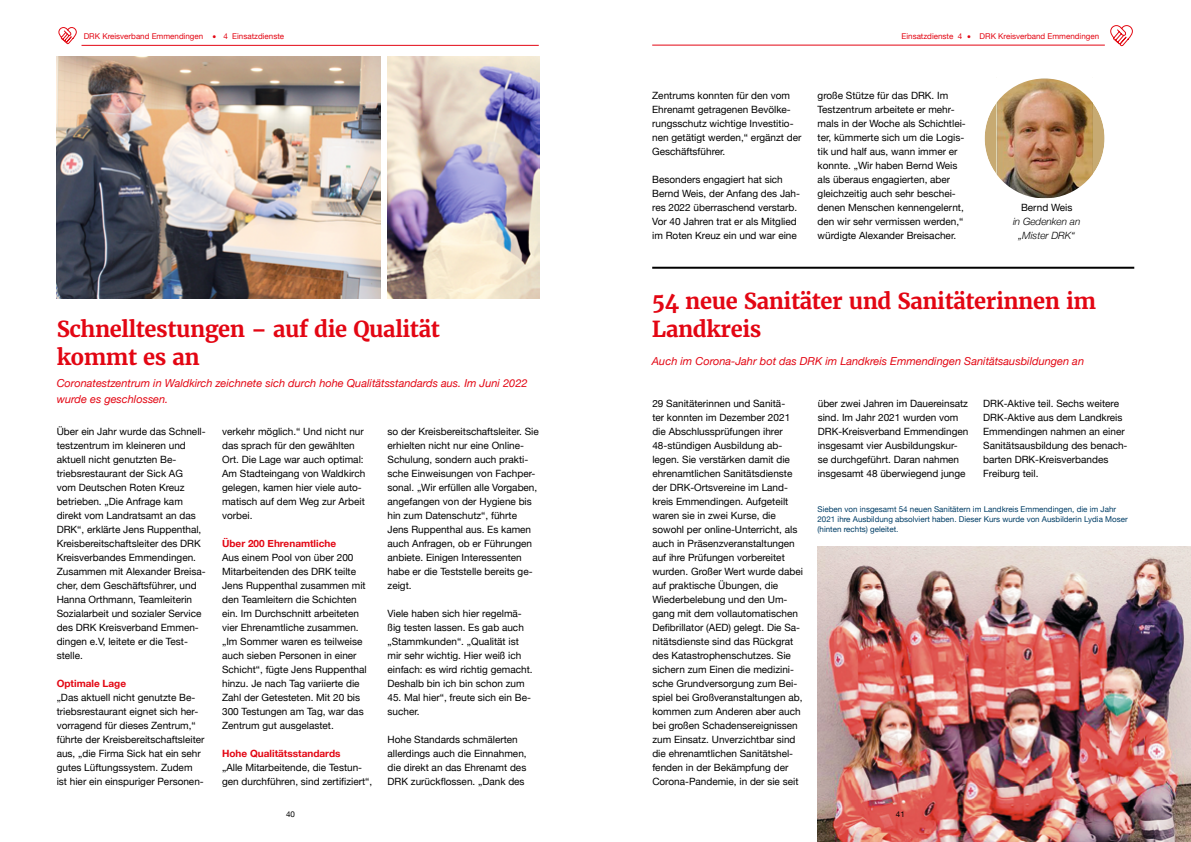
<style>
.page{position:relative;width:1191px;height:842px;background:#fff}
.page>*{position:absolute;margin:0;border:0;box-sizing:border-box;transform-origin:0 0}
.t1{font:700 22px/28px "Merriweather";letter-spacing:-.02em;color:#e30613}
.t2{font:italic 11px/16px "Helvetica Neue";color:#e30613}
.t3{font:10px/14px "Helvetica Neue";color:#000}
.t4{font:700 10px "Helvetica Neue";color:#e30613}
.t5{font:italic 300 10px/14px "Helvetica Neue";color:#000;text-align:center}
.t6{font:8px/10px "Helvetica Neue";color:#003e66}
.t7{font:8px "Helvetica Neue";color:#e30613}
.t8{font:8px "Helvetica Neue";color:#000}
</style>
<div class="page">
<div style="left:984px;top:78px;width:120px;height:120px;background:#c7aa72;border-radius:50%"></div>
<img style="left:996px;top:79px;width:97px;height:118px">
<div style="left:966px;top:60px;width:156px;height:156px;border:18px solid #fff;border-radius:50%"></div>
<svg style="left:58px;top:27px;width:19px;height:18px"></svg>
<hr style="left:81px;top:45px;width:458px;height:1px;background:#e30613">
<svg style="left:1110px;top:25px;width:23px;height:22px"></svg>
<hr style="left:652px;top:45px;width:452px;height:1px;background:#e30613">
<img style="left:387px;top:57px;width:152px;height:241px">
<img style="left:57px;top:57px;width:323px;height:241px">
<hr style="left:652px;top:267px;width:482px;height:2px;background:#000">
<img style="left:817px;top:547px;width:374px;height:295px">
<p class="t7" style="left:84px;top:30px;width:121px">DRK Kreisverband Emmendingen</p>
<p class="t7" style="left:223px;top:30px;width:62px">4 Einsatzdienste</p>
<p class="t7" style="left:901px;top:30px;width:62px">Einsatzdienste 4</p>
<p class="t7" style="left:979px;top:30px;width:121px">DRK Kreisverband Emmendingen</p>
<h1 class="t1" style="left:57px;top:315px;width:385px">Schnelltestungen – auf die Qualität kommt es an</h1>
<p class="t2" style="left:57px;top:375px;width:472px">Coronatestzentrum in Waldkirch zeichnete sich durch hohe Qualitätsstandards aus. Im Juni 2022 wurde es geschlossen.</p>
<p class="t3" style="left:57px;top:425px;width:150px">Über ein Jahr wurde das Schnell&shy;testzentrum im kleineren und aktuell nicht genutzten Be&shy;triebsrestaurant der Sick AG<br>vom Deutschen Roten Kreuz betrieben. „Die Anfrage kam direkt vom Landratsamt an das<br>DRK“, erklärte Jens Ruppenthal,<br>Kreisbereitschaftsleiter des DRK<br>Kreisverbandes Emmendingen.<br>Zusammen mit Alexander Breisa&shy;cher, dem Geschäftsführer, und<br>Hanna Orthmann, Teamleiterin<br>Sozialarbeit und sozialer Service des DRK Kreisverband Emmen&shy;dingen e.V, leitete er die Test&shy;stelle.</p>
<p class="t4" style="left:57px;top:675px;width:71px">Optimale Lage</p>
<p class="t3" style="left:57px;top:691px;width:149px">„Das aktuell nicht genutzte Be&shy;triebsrestaurant eignet sich her&shy;vorragend für dieses Zentrum,“ führte der Kreisbereitschaftsleiter aus, „die Firma Sick hat ein sehr gutes Lüftungssystem. Zudem ist hier ein einspuriger Personen-</p>
<p class="t3" style="left:222px;top:425px;width:145px">verkehr möglich.“ Und nicht nur das sprach für den gewählten<br>Ort. Die Lage war auch optimal:<br>Am Stadteingang von Waldkirch gelegen, kamen hier viele auto&shy;matisch auf dem Weg zur Arbeit vorbei.</p>
<p class="t4" style="left:222px;top:535px;width:116px">Über 200 Ehrenamtliche</p>
<p class="t3" style="left:222px;top:551px;width:146px">Aus einem Pool von über 200<br>Mitarbeitenden des DRK teilte<br>Jens Ruppenthal zusammen mit den Teamleitern die Schichten ein. Im Durchschnitt arbeiteten vier Ehrenamtliche zusammen. „Im Sommer waren es teilweise auch sieben Personen in einer<br>Schicht“, fügte Jens Ruppenthal hinzu. Je nach Tag variierte die<br>Zahl der Getesteten. Mit 20 bis<br>300 Testungen am Tag, war das<br>Zentrum gut ausgelastet.</p>
<p class="t4" style="left:222px;top:745px;width:120px">Hohe Qualitätsstandards</p>
<p class="t3" style="left:222px;top:761px;width:152px">„Alle Mitarbeitende, die Testun&shy;gen durchführen, sind zertifiziert“,</p>
<p class="t3" style="left:387px;top:425px;width:153px">so der Kreisbereitschaftsleiter. Sie erhielten nicht nur eine Online-<br>Schulung, sondern auch prakti&shy;sche Einweisungen von Fachper&shy;sonal. „Wir erfüllen alle Vorgaben, angefangen von der Hygiene bis hin zum Datenschutz“, führte<br>Jens Ruppenthal aus. Es kamen auch Anfragen, ob er Führungen anbiete. Einigen Interessenten habe er die Teststelle bereits ge&shy;zeigt.</p>
<p class="t3" style="left:387px;top:607px;width:147px">Viele haben sich hier regelmä&shy;ßig testen lassen. Es gab auch „Stammkunden“. „Qualität ist mir sehr wichtig. Hier weiß ich einfach: es wird richtig gemacht.<br>Deshalb bin ich bin schon zum</p>
<p class="t3" style="left:387px;top:691px;width:145px">45. Mal hier“, freute sich ein Be&shy;sucher.</p>
<p class="t3" style="left:387px;top:733px;width:141px">Hohe Standards schmälerten allerdings auch die Einnahmen, die direkt an das Ehrenamt des<br>DRK zurückflossen. „Dank des</p>
<p class="t3" style="left:652px;top:89px;width:151px">Zentrums konnten für den vom<br>Ehrenamt getragenen Bevölke&shy;rungsschutz wichtige Investitio&shy;nen getätigt werden,“ ergänzt der<br>Geschäftsführer.</p>
<p class="t3" style="left:652px;top:173px;width:149px">Besonders engagiert hat sich<br>Bernd Weis, der Anfang des Jah&shy;res 2022 überraschend verstarb.<br>Vor 40 Jahren trat er als Mitglied im Roten Kreuz ein und war eine</p>
<p class="t3" style="left:817px;top:89px;width:150px">große Stütze für das DRK. Im<br>Testzentrum arbeitete er mehr&shy;mals in der Woche als Schichtlei&shy;ter, kümmerte sich um die Logis&shy;tik und half aus, wann immer er konnte. „Wir haben Bernd Weis als überaus engagierten, aber gleichzeitig auch sehr beschei&shy;denen Menschen kennengelernt, den wir sehr vermissen werden,“ würdigte Alexander Breisacher.</p>
<p class="t3" style="left:1021px;top:201px;width:53px">Bernd Weis</p>
<p class="t5" style="left:1013px;top:213px;width:69px">in Gedenken an „Mister DRK“</p>
<h1 class="t1" style="left:652px;top:287px;width:445px">54 neue Sanitäter und Sanitäterinnen im<br>Landkreis</h1>
<p class="t2" style="left:652px;top:353px;width:433px">Auch im Corona-Jahr bot das DRK im Landkreis Emmendingen Sanitätsausbildungen an</p>
<p class="t3" style="left:652px;top:397px;width:152px">29 Sanitäterinnen und Sanitä-<br>ter konnten im Dezember 2021 die Abschlussprüfungen ihrer<br>48-stündigen Ausbildung ab&shy;legen. Sie verstärken damit die ehrenamtlichen Sanitätsdienste der DRK-Ortsvereine im Land&shy;kreis Emmendingen. Aufgeteilt waren sie in zwei Kurse, die sowohl per online-Unterricht, als auch in Präsenzveranstaltungen auf ihre Prüfungen vorbereitet wurden. Großer Wert wurde dabei auf praktische Übungen, die<br>Wiederbelebung und den Um&shy;gang mit dem vollautomatischen<br>Defibrillator (AED) gelegt. Die Sa&shy;nitätsdienste sind das Rückgrat des Katastrophenschutzes. Sie sichern zum Einen die medizini&shy;sche Grundversorgung zum Bei&shy;spiel bei Großveranstaltungen ab, kommen zum Anderen aber auch bei großen Schadensereignissen zum Einsatz. Unverzichtbar sind die ehrenamtlichen Sanitätshel&shy;fenden in der Bekämpfung der<br>Corona-Pandemie, in der sie seit</p>
<p class="t3" style="left:817px;top:397px;width:152px">über zwei Jahren im Dauereinsatz sind. Im Jahr 2021 wurden vom<br>DRK-Kreisverband Emmendingen insgesamt vier Ausbildungskur&shy;se durchgeführt. Daran nahmen insgesamt 48 überwiegend junge</p>
<p class="t3" style="left:983px;top:397px;width:146px">DRK-Aktive teil. Sechs weitere<br>DRK-Aktive aus dem Landkreis<br>Emmendingen nahmen an einer<br>Sanitätsausbildung des benach&shy;barten DRK-Kreisverbandes<br>Freiburg teil.</p>
<p class="t6" style="left:817px;top:504px;width:312px">Sieben von insgesamt 54 neuen Sanitätern im Landkreis Emmendingen, die im Jahr<br>2021 ihre Ausbildung absolviert haben. Dieser Kurs wurde von Ausbilderin Lydia Moser (hinten rechts) geleitet.</p>
<p class="t8" style="left:286px;top:808px;width:10px">40</p>
<p class="t8" style="left:896px;top:808px;width:10px">41</p>
</div>
